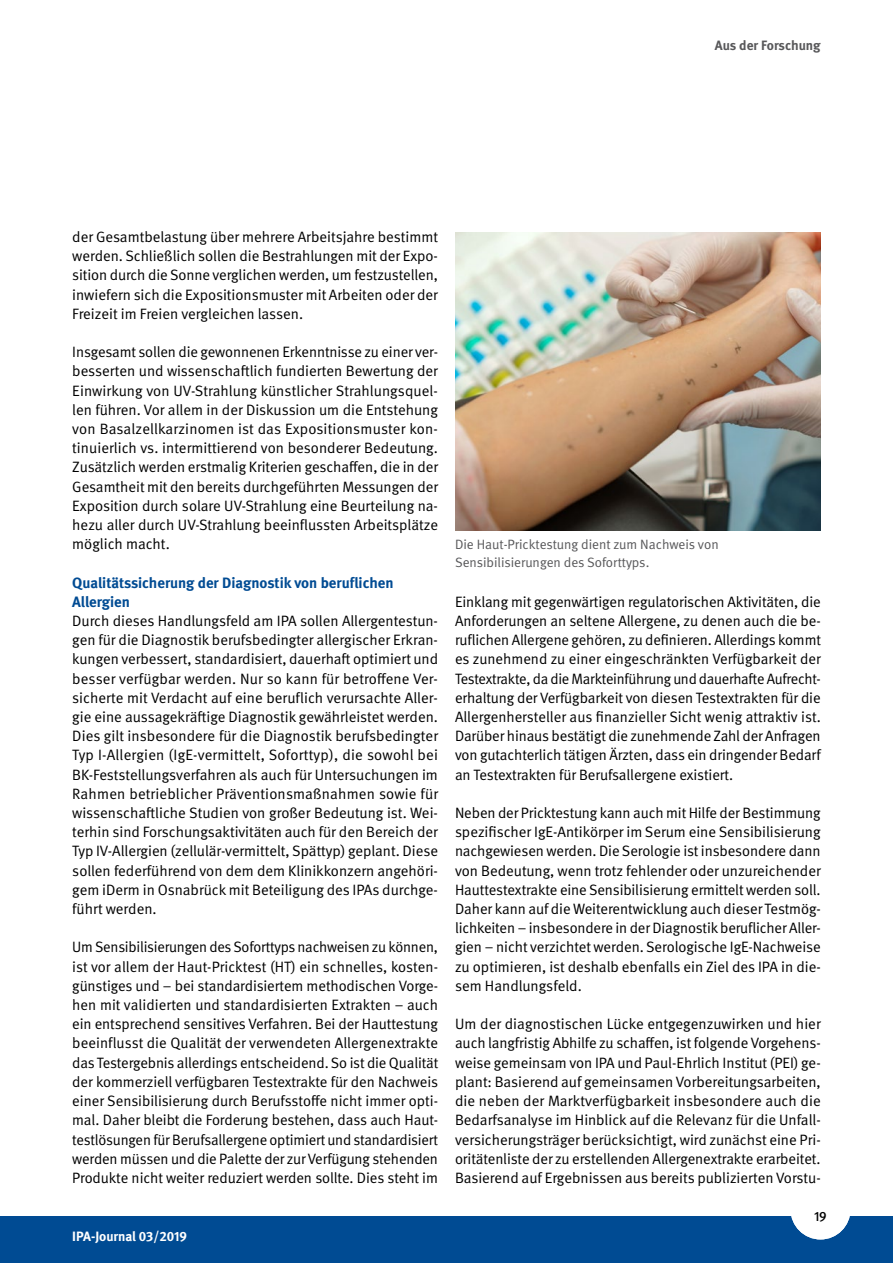
<style>
.page{position:relative;width:893px;height:1263px;background:#fff}
.page>*{position:absolute;margin:0;border:0;box-sizing:border-box;transform-origin:0 0}
._01_Standardschriftarten_01_Fließtext{font:15px/19.2px "DGUV Meta";letter-spacing:-.005em;color:#000;text-align:justify}
._01_Standardschriftarten_06_Zwischenübers{font:700 15px/19.2px "DGUV Meta";color:#004b93}
.t1{font:13.5px/18px "DGUV Meta";color:#58585a}
.t2{font:700 13.5px "DGUV Meta";letter-spacing:-.005em;color:#fff}
.t3{font:700 13.5px "DGUV Meta";color:#58585a}
.t4{font:500 13.5px "DGUV Meta";color:#000}
</style>
<div class="page">
<div style="left:0;top:1216px;width:893px;height:47px;background:#004b93"></div>
<div style="left:791px;top:1179px;width:59px;height:60px;background:#fff;border-radius:50%"></div>
<img style="left:455px;top:232px;width:366px;height:298px">
<p class="t3" style="left:715px;top:37px;width:107px">Aus der Forschung</p>
<p class="_01_Standardschriftarten_01_Fließtext" style="left:72px;top:228px;width:367px">der Gesamtbelastung über mehrere Arbeitsjahre bestimmt werden. Schließlich sollen die Bestrahlungen mit der Expo&shy;sition durch die Sonne verglichen werden, um festzustellen, inwiefern sich die Expositionsmuster mit Arbeiten oder der Freizeit im Freien vergleichen lassen.</p>
<p class="_01_Standardschriftarten_01_Fließtext" style="left:72px;top:343px;width:367px">Insgesamt sollen die gewonnenen Erkenntnisse zu einer ver&shy;besserten und wissenschaftlich fundierten Bewertung der Einwirkung von UV-Strahlung künstlicher Strahlungsquel&shy;len führen. Vor allem in der Diskussion um die Entstehung von Basalzellkarzinomen ist das Expositionsmuster kon&shy;tinuierlich vs. intermittierend von besonderer Bedeutung.<br>Zusätzlich werden erstmalig Kriterien geschaffen, die in der Gesamtheit mit den bereits durchgeführten Messungen der Exposition durch solare UV-Strahlung eine Beurteilung na&shy;hezu aller durch UV-Strahlung beeinflussten Arbeitsplätze möglich macht.</p>
<p class="_01_Standardschriftarten_06_Zwischenübers" style="left:72px;top:573px;width:323px">Qualitätssicherung der Diagnostik von beruflichen<br>Allergien</p>
<p class="_01_Standardschriftarten_01_Fließtext" style="left:72px;top:612px;width:367px">Durch dieses Handlungsfeld am IPA sollen Allergentestun&shy;gen für die Diagnostik berufsbedingter allergischer Erkran&shy;kungen verbessert, standardisiert, dauerhaft optimiert und besser verfügbar werden. Nur so kann für betroffene Ver&shy;sicherte mit Verdacht auf eine beruflich verursachte Aller&shy;gie eine aussagekräftige Diagnostik gewährleistet werden.<br>Dies gilt insbesondere für die Diagnostik berufsbedingter Typ I-Allergien (IgE-vermittelt, Soforttyp), die sowohl bei BK-Feststellungsverfahren als auch für Untersuchungen im Rahmen betrieblicher Präventionsmaßnahmen sowie für wissenschaftliche Studien von großer Bedeutung ist. Wei&shy;terhin sind Forschungsaktivitäten auch für den Bereich der Typ IV-Allergien (zellulär-vermittelt, Spättyp) geplant. Diese sollen federführend von dem dem Klinikkonzern angehöri&shy;gem iDerm in Osnabrück mit Beteiligung des IPAs durchge&shy;führt werden.</p>
<p class="_01_Standardschriftarten_01_Fließtext" style="left:72px;top:938px;width:367px">Um Sensibilisierungen des Soforttyps nachweisen zu können, ist vor allem der Haut-Pricktest (HT) ein schnelles, kosten&shy;günstiges und – bei standardisiertem methodischen Vorge&shy;hen mit validierten und standardisierten Extrakten – auch ein entsprechend sensitives Verfahren. Bei der Hauttestung beeinflusst die Qualität der verwendeten Allergenextrakte das Testergebnis allerdings entscheidend. So ist die Qualität der kommerziell verfügbaren Testextrakte für den Nachweis einer Sensibilisierung durch Berufsstoffe nicht immer opti&shy;mal. Daher bleibt die Forderung bestehen, dass auch Haut&shy;testlösungen für Berufsallergene optimiert und standardisiert werden müssen und die Palette der zur Verfügung stehenden Produkte nicht weiter reduziert werden sollte. Dies steht im</p>
<p class="t2" style="left:72px;top:1228px;width:116px">IPA-Journal 03/2019</p>
<p class="t1" style="left:455px;top:536px;width:265px">Die Haut-Pricktestung dient zum Nachweis von<br>Sensibilisierungen des Soforttyps.</p>
<p class="_01_Standardschriftarten_01_Fließtext" style="left:455px;top:592px;width:367px">Einklang mit gegenwärtigen regulatorischen Aktivitäten, die Anforderungen an seltene Allergene, zu denen auch die be&shy;ruflichen Allergene gehören, zu definieren. Allerdings kommt es zunehmend zu einer eingeschränkten Verfügbarkeit der Testextrakte, da die Markteinführung und dauerhafte Aufrecht&shy;erhaltung der Verfügbarkeit von diesen Testextrakten für die Allergenhersteller aus finanzieller Sicht wenig attraktiv ist.<br>Darüber hinaus bestätigt die zunehmende Zahl der Anfragen von gutachterlich tätigen Ärzten, dass ein dringender Bedarf an Testextrakten für Berufsallergene existiert.</p>
<p class="_01_Standardschriftarten_01_Fließtext" style="left:455px;top:804px;width:367px">Neben der Pricktestung kann auch mit Hilfe der Bestimmung spezifischer IgE-Antikörper im Serum eine Sensibilisierung nachgewiesen werden. Die Serologie ist insbesondere dann von Bedeutung, wenn trotz fehlender oder unzureichender Hauttestextrakte eine Sensibilisierung ermittelt werden soll.<br>Daher kann auf die Weiterentwicklung auch dieser Testmög&shy;lichkeiten – insbesondere in der Diagnostik beruflicher Aller&shy;gien – nicht verzichtet werden. Serologische IgE-Nachweise zu optimieren, ist deshalb ebenfalls ein Ziel des IPA in die&shy;sem Handlungsfeld.</p>
<p class="_01_Standardschriftarten_01_Fließtext" style="left:455px;top:1015px;width:367px">Um der diagnostischen Lücke entgegenzuwirken und hier auch langfristig Abhilfe zu schaffen, ist folgende Vorgehens&shy;weise gemeinsam von IPA und Paul-Ehrlich Institut (PEI) ge&shy;plant: Basierend auf gemeinsamen Vorbereitungsarbeiten, die neben der Marktverfügbarkeit insbesondere auch die Bedarfsanalyse im Hinblick auf die Relevanz für die Unfall&shy;versicherungsträger berücksichtigt, wird zunächst eine Pri&shy;oritätenliste der zu erstellenden Allergenextrakte erarbeitet.<br>Basierend auf Ergebnissen aus bereits publizierten Vorstu-</p>
<p class="t4" style="left:814px;top:1209px;width:14px">19</p>
</div>
